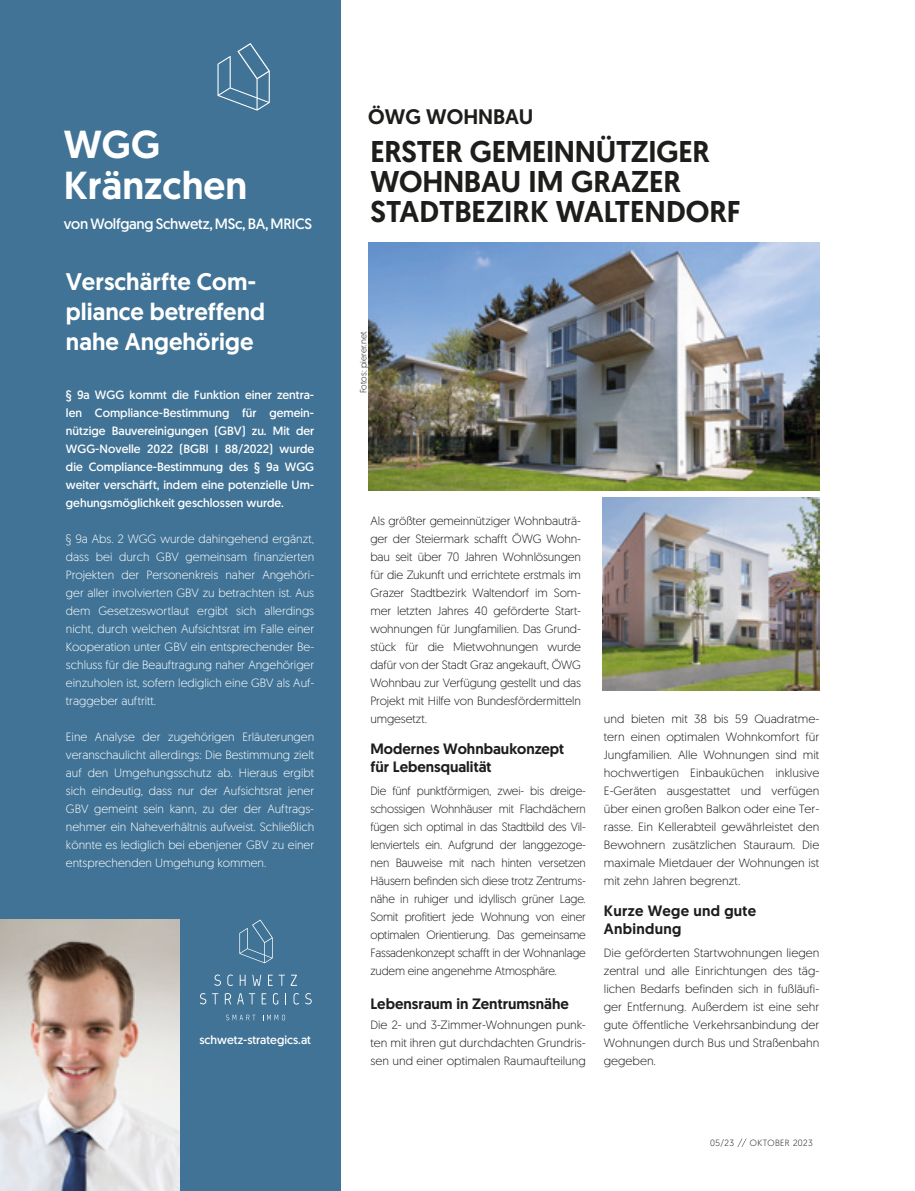
<style>
.page{position:relative;width:915px;height:1191px;background:#fff}
.page>*{position:absolute;margin:0;border:0;box-sizing:border-box;transform-origin:0 0}
.t1{font:500 39px/40.5px "Geomanist";color:#fff}
.t2{font:500 30px/30px "Geomanist";letter-spacing:-.01em;color:#1d1d1b}
.t3{font:500 24px/30px "Geomanist";color:#fff}
.t4{font:500 21px "Geomanist";color:#1d1d1b}
.t5{font:500 15px/18px "Geomanist";color:#1d1d1b}
.t6{font:15px "Geomanist";letter-spacing:-.02em;color:#fff}
.t7{font:500 15px/18px "Geomanist";letter-spacing:.02em;color:#1d1d1b}
.t8{font:300 12px/18px "Geomanist";color:#1d1d1b;text-align:justify}
.t9{font:300 12px/18px "Geomanist";color:#fff;text-align:justify}
.t10{font:12px/18px "Geomanist";color:#fff;text-align:justify}
.t11{font:300 9px "Geomanist";letter-spacing:.01em;color:#1d1d1b}
.t12{font:300 9px "Geomanist";letter-spacing:.05em;color:#1d1d1b}
</style>
<div class="page">
<svg style="left:737px;top:1138px;width:9px;height:9px"></svg>
<div style="left:0;top:0;width:340px;height:1191px;background:#407395"></div>
<svg style="left:217px;top:43px;width:53px;height:68px"></svg>
<img style="left:0;top:919px;width:179px;height:272px">
<img style="left:368px;top:243px;width:451px;height:247px">
<img style="left:602px;top:497px;width:217px;height:194px">
<svg style="left:214px;top:974px;width:7px;height:11px"></svg>
<svg style="left:227px;top:974px;width:6px;height:12px"></svg>
<svg style="left:239px;top:974px;width:6px;height:11px"></svg>
<svg style="left:252px;top:974px;width:9px;height:11px"></svg>
<svg style="left:268px;top:974px;width:4px;height:11px"></svg>
<svg style="left:278px;top:974px;width:19px;height:11px"></svg>
<svg style="left:200px;top:993px;width:6px;height:11px"></svg>
<svg style="left:212px;top:993px;width:6px;height:11px"></svg>
<svg style="left:225px;top:993px;width:6px;height:11px"></svg>
<svg style="left:237px;top:993px;width:18px;height:11px"></svg>
<svg style="left:261px;top:993px;width:5px;height:11px"></svg>
<svg style="left:273px;top:993px;width:5px;height:11px"></svg>
<svg style="left:293px;top:993px;width:6px;height:11px"></svg>
<svg style="left:305px;top:993px;width:6px;height:11px"></svg>
<svg style="left:226px;top:1014px;width:29px;height:6px"></svg>
<svg style="left:263px;top:1014px;width:22px;height:6px"></svg>
<svg style="left:239px;top:919px;width:33px;height:44px"></svg>
<h1 class="t1" style="left:64px;top:124px;width:185px">WGG<br>Kränzchen</h1>
<p class="t6" style="left:64px;top:214px;width:250px">von Wolfgang Schwetz, MSc, BA, MRICS</p>
<h3 class="t3" style="left:66px;top:266px;width:200px">Verschärfte Com&shy;pliance betreffend nahe Angehörige</h3>
<p class="t10" style="left:66px;top:385px;width:250px">§ 9a WGG kommt die Funktion einer zentra&shy;len Compliance-Bestimmung für gemein&shy;nützige Bauvereinigungen (GBV) zu. Mit der WGG-Novelle 2022 (BGBl I 88/2022) wurde die Compliance-Bestimmung des § 9a WGG weiter verschärft, indem eine potenzielle Um&shy;gehungsmöglichkeit geschlossen wurde.</p>
<p class="t9" style="left:66px;top:529px;width:250px">§ 9a Abs. 2 WGG wurde dahingehend ergänzt, dass bei durch GBV gemeinsam finanzierten Projekten der Personenkreis naher Angehöri&shy;ger aller involvierten GBV zu betrachten ist. Aus dem Gesetzeswortlaut ergibt sich allerdings nicht, durch welchen Aufsichtsrat im Falle einer Kooperation unter GBV ein entsprechender Be&shy;schluss für die Beauftragung naher Angehöriger einzuholen ist, sofern lediglich eine GBV als Auf&shy;traggeber auftritt.</p>
<p class="t9" style="left:66px;top:727px;width:250px">Eine Analyse der zugehörigen Erläuterungen veranschaulicht allerdings: Die Bestimmung zielt auf den Umgehungsschutz ab. Hieraus ergibt sich eindeutig, dass nur der Aufsichtsrat jener GBV gemeint sein kann, zu der der Auftrags&shy;nehmer ein Naheverhältnis aufweist. Schließlich könnte es lediglich bei ebenjener GBV zu einer entsprechenden Umgehung kommen.</p>
<p class="t10" style="left:199px;top:1030px;width:113px">schwetz-strategics.at</p>
<h3 class="t4" style="left:368px;top:103px;width:166px">ÖWG WOHNBAU</h3>
<h2 class="t2" style="left:370px;top:136px;width:372px">ERSTER GEMEINNÜTZIGER<br>WOHNBAU IM GRAZER<br>STADTBEZIRK WALTENDORF</h2>
<p class="t11" style="left:357px;top:393px;width:64px;rotate:-90deg">Fotos: pierer.net</p>
<p class="t8" style="left:370px;top:511px;width:212px">Als größter gemeinnütziger Wohnbauträ&shy;ger der Steiermark schafft ÖWG Wohn&shy;bau seit über 70 Jahren Wohnlösungen für die Zukunft und errichtete erstmals im Grazer Stadtbezirk Waltendorf im Som&shy;mer letzten Jahres 40 geförderte Start&shy;wohnungen für Jungfamilien. Das Grund&shy;stück für die Mietwohnungen wurde dafür von der Stadt Graz angekauft, ÖWG Wohnbau zur Verfügung gestellt und das Projekt mit Hilfe von Bundesfördermitteln umgesetzt.</p>
<p class="t5" style="left:370px;top:740px;width:195px">Modernes Wohnbaukonzept für Lebensqualität</p>
<p class="t8" style="left:370px;top:781px;width:217px">Die fünf punktförmigen, zwei- bis dreige&shy;schossigen Wohnhäuser mit Flachdächern fügen sich optimal in das Stadtbild des Vil&shy;lenviertels ein. Aufgrund der langgezoge&shy;nen Bauweise mit nach hinten versetzen Häusern befinden sich diese trotz Zentrums&shy;nähe in ruhiger und idyllisch grüner Lage.<br>Somit profitiert jede Wohnung von einer optimalen Orientierung. Das gemeinsame Fassadenkonzept schafft in der Wohnanlage zudem eine angenehme Atmosphäre.</p>
<p class="t5" style="left:370px;top:995px;width:200px">Lebensraum in Zentrumsnähe</p>
<p class="t8" style="left:370px;top:1015px;width:217px">Die 2- und 3-Zimmer-Wohnungen punk&shy;ten mit ihren gut durchdachten Grundris&shy;sen und einer optimalen Raumaufteilung</p>
<p class="t8" style="left:603px;top:709px;width:217px">und bieten mit 38 bis 59 Quadratme&shy;tern einen optimalen Wohnkomfort für Jungfamilien. Alle Wohnungen sind mit hochwertigen Einbauküchen inklusive E-Geräten ausgestattet und verfügen über einen großen Balkon oder eine Ter&shy;rasse. Ein Kellerabteil gewährleistet den Bewohnern zusätzlichen Stauraum. Die maximale Mietdauer der Wohnungen ist mit zehn Jahren begrenzt.</p>
<p class="t7" style="left:603px;top:902px;width:154px">Kurze Wege und gute<br>Anbindung</p>
<p class="t8" style="left:603px;top:943px;width:217px">Die geförderten Startwohnungen liegen zentral und alle Einrichtungen des täg&shy;lichen Bedarfs befinden sich in fußläufi&shy;ger Entfernung. Außerdem ist eine sehr gute öffentliche Verkehrsanbindung der Wohnungen durch Bus und Straßenbahn gegeben.</p>
<p class="t11" style="left:709px;top:1137px;width:26px">05/23</p>
<p class="t12" style="left:749px;top:1137px;width:64px">OKTOBER 2023</p>
</div>
